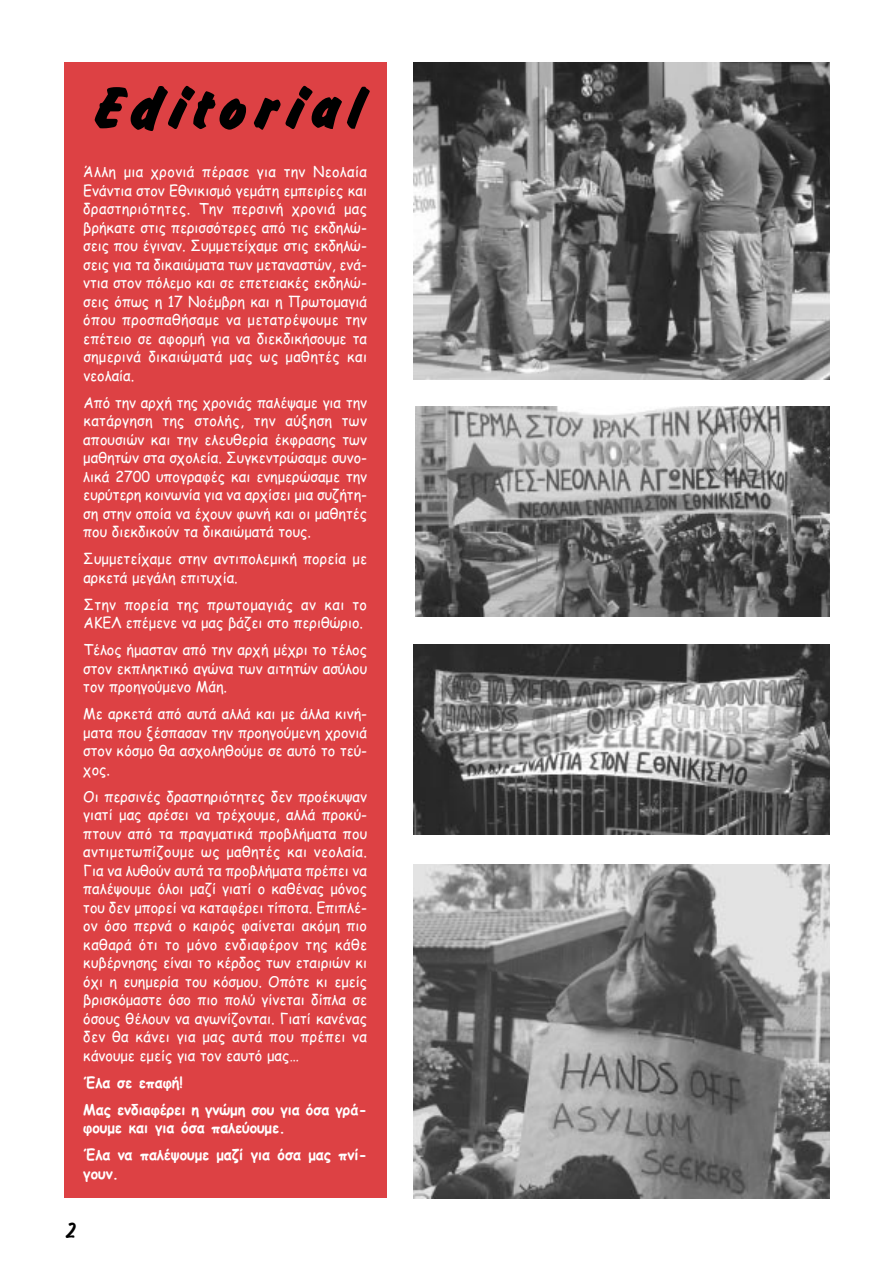
<style>
.page{position:relative;width:893px;height:1262px;background:#fff}
.page>*{position:absolute;margin:0;border:0;box-sizing:border-box;transform-origin:0 0}
.t1{font:700 57px "Ios";letter-spacing:.155em;color:#000}
.t2{font:21px "Ios";color:#000;scale:.95 1}
.t3{font:15px/18.5px "Comic Sans MS";color:#fff;text-align:justify;scale:.95 1}
.t4{font:700 15px/27px "Comic Sans MS";color:#fff;scale:.95 1}
.s1{font-style:inherit}
</style>
<div class="page">
<img style="left:413px;top:62px;width:416px;height:318px">
<img style="left:415px;top:407px;width:414px;height:209px">
<img style="left:413px;top:644px;width:416px;height:191px">
<img style="left:413px;top:864px;width:416px;height:334px">
<div style="left:64px;top:62px;width:323px;height:1136px;background:#dd4144"></div>
<h1 class="t1" style="left:91px;top:77px;width:269px">Editorial</h1>
<p class="t3" style="left:83px;top:162px;width:300px">Άλλη <span class="s1">µ</span>ια χρονιά πέρασε για την Νεολαία Ενάντια στον Εθνικισ<span class="s1">µ</span>ό γε<span class="s1">µ</span>άτη ε<span class="s1">µ</span>πειρίες και δραστηριότητες<span class="s1">.</span> Την περσινή χρονιά <span class="s1">µ</span>ας βρήκατε στις περισσότερες από τις εκδηλώ&shy;σεις που έγιναν<span class="s1">.</span> Συ<span class="s1">µµ</span>ετείχα<span class="s1">µ</span>ε στις εκδηλώ&shy;σεις για τα δικαιώ<span class="s1">µ</span>ατα των <span class="s1">µ</span>εταναστών<span class="s1">,</span> ενά&shy;ντια στον πόλε<span class="s1">µ</span>ο και σε επετειακές εκδηλώ&shy;σεις όπως η 1<span class="s1">7</span> Νοέ<span class="s1">µ</span>βρη και η Πρωτο<span class="s1">µ</span>αγιά όπου προσπαθήσα<span class="s1">µ</span>ε να <span class="s1">µ</span>ετατρέψου<span class="s1">µ</span>ε την επέτειο σε αφορ<span class="s1">µ</span>ή για να διεκδικήσου<span class="s1">µ</span>ε τα ση<span class="s1">µ</span>ερινά δικαιώ<span class="s1">µ</span>ατά <span class="s1">µ</span>ας ως <span class="s1">µ</span>αθητές και νεολαία<span class="s1">.</span></p>
<p class="t3" style="left:83px;top:392px;width:300px">Από την αρχή της χρονιάς παλέψα<span class="s1">µ</span>ε για την κατάργηση της στολής<span class="s1">,</span> την αύξηση των απουσιών και την ελευθερία έκφρασης των <span class="s1">µ</span>αθητών στα σχολεία<span class="s1">.</span> Συγκεντρώσα<span class="s1">µ</span>ε συνο&shy;λικά <span class="s1">2700</span> υπογραφές και ενη<span class="s1">µ</span>ερώσα<span class="s1">µ</span>ε την ευρύτερη κοινωνία για να αρχίσει <span class="s1">µ</span>ια συζήτη&shy;ση στην οποία να έχουν φωνή και οι <span class="s1">µ</span>αθητές που διεκδικούν τα δικαιώ<span class="s1">µ</span>ατά τους<span class="s1">.</span></p>
<p class="t3" style="left:83px;top:549px;width:300px">Συ<span class="s1">µµ</span>ετείχα<span class="s1">µ</span>ε στην αντιπολε<span class="s1">µ</span>ική πορεία <span class="s1">µ</span>ε αρκετά <span class="s1">µ</span>εγάλη επιτυχία<span class="s1">.</span></p>
<p class="t3" style="left:83px;top:594px;width:300px">Στην πορεία της πρωτο<span class="s1">µ</span>αγιάς αν και το<br>ΑΚΕΛ επέ<span class="s1">µ</span>ενε να <span class="s1">µ</span>ας βάζει στο περιθώριο<span class="s1">.</span></p>
<p class="t3" style="left:83px;top:640px;width:300px">Τέλος ή<span class="s1">µ</span>ασταν από την αρχή <span class="s1">µ</span>έχρι το τέλος στον εκπληκτικό αγώνα των αιτητών ασύλου τον προηγού<span class="s1">µ</span>ενο Μάη<span class="s1">.</span></p>
<p class="t3" style="left:83px;top:704px;width:300px">Με αρκετά από αυτά αλλά και <span class="s1">µ</span>ε άλλα κινή&shy;<span class="s1">µ</span>ατα που ξέσπασαν την προηγού<span class="s1">µ</span>ενη χρονιά στον κόσ<span class="s1">µ</span>ο θα ασχοληθού<span class="s1">µ</span>ε σε αυτό το τεύ&shy;χος<span class="s1">.</span></p>
<p class="t3" style="left:83px;top:786px;width:300px">Οι περσινές δραστηριότητες δεν προέκυψαν γιατί <span class="s1">µ</span>ας αρέσει να τρέχου<span class="s1">µ</span>ε<span class="s1">,</span> αλλά προκύ&shy;πτουν από τα πραγ<span class="s1">µ</span>ατικά προβλή<span class="s1">µ</span>ατα που αντι<span class="s1">µ</span>ετωπίζου<span class="s1">µ</span>ε ως <span class="s1">µ</span>αθητές και νεολαία<span class="s1">.<br></span>Για να λυθούν αυτά τα προβλή<span class="s1">µ</span>ατα πρέπει να παλέψου<span class="s1">µ</span>ε όλοι <span class="s1">µ</span>αζί γιατί ο καθένας <span class="s1">µ</span>όνος του δεν <span class="s1">µ</span>πορεί να καταφέρει τίποτα<span class="s1">.</span> Επιπλέ&shy;ον όσο περνά ο καιρός φαίνεται ακό<span class="s1">µ</span>η πιο καθαρά ότι το <span class="s1">µ</span>όνο ενδιαφέρον της κάθε κυβέρνησης είναι το κέρδος των εταιριών κι όχι η ευη<span class="s1">µ</span>ερία του κόσ<span class="s1">µ</span>ου<span class="s1">.</span> Οπότε κι ε<span class="s1">µ</span>είς βρισκό<span class="s1">µ</span>αστε όσο πιο πολύ γίνεται δίπλα σε όσους θέλουν να αγωνίζονται<span class="s1">.</span> Γιατί κανένας δεν θα κάνει για <span class="s1">µ</span>ας αυτά που πρέπει να κάνου<span class="s1">µ</span>ε ε<span class="s1">µ</span>είς για τον εαυτό <span class="s1">µ</span>ας<span class="s1">Ö</span></p>
<p class="t4" style="left:83px;top:1068px;width:300px">Έλα σε επαφή<span class="s1">!<br></span>Μας ενδιαφέρει η γνώ<span class="s1">µ</span>η σου για όσα γρά<span class="s1">-</span></p>
<p class="t4" style="left:83px;top:1113px;width:300px">φου<span class="s1">µ</span>ε και για όσα παλεύου<span class="s1">µ</span>ε<span class="s1">.<br></span>Έλα να παλέψου<span class="s1">µ</span>ε <span class="s1">µ</span>αζί για όσα <span class="s1">µ</span>ας πνί<span class="s1">-</span></p>
<p class="t4" style="left:83px;top:1159px;width:39px">γουν<span class="s1">.</span></p>
<h2 class="t2" style="left:65px;top:1218px;width:11px">2</h2>
</div>
